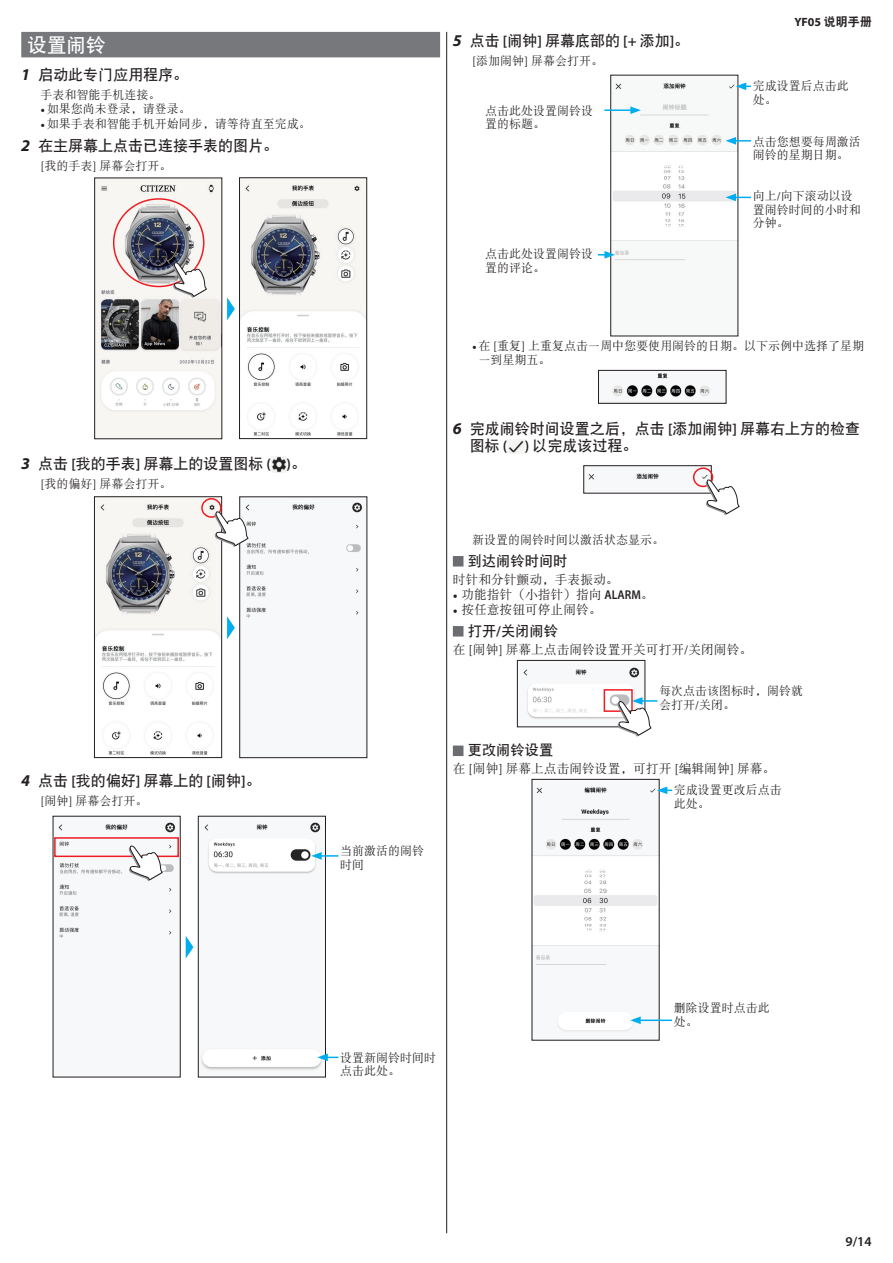
<style>
.page{position:relative;width:893px;height:1263px;background:#fff}
.page>*{position:absolute;margin:0;border:0;box-sizing:border-box;transform-origin:0 0}
.t1{font:19.5px "DFP Hei W7 G Bpc EUC H";color:#fff}
.t2{font:15px/16.5px "DFP Hei W7 G Bpc EUC H";color:#231f20}
.t3{font:14.25px "DFP Hei W7 G Bpc EUC H";color:#231f20}
.t4{font:600 13.5px "Myriad Pro";color:#231f20}
.t5{font:12.75px "DFP Song W5 G Bpc EUC H";color:#231f20}
.t6{font:12px/13.5px "DFP Song W5 G Bpc EUC H";color:#231f20}
.t7{font:700 12px "Myriad Pro";color:#231f20}
.s1{font-family:"Myriad Pro";font-weight:700;font-style:italic;font-size:16.5px}
.s2{font-family:"Minion Pro"}
.s3{font-family:"Myriad Pro";font-weight:600}
.s4{font-family:"DFP Hei W9 G Bpc EUC H";font-weight:400}
</style>
<div class="page">
<hr style="left:446px;top:32px;width:1px;height:1201px;background:#231f20">
<div style="left:453px;top:556px;width:10px;height:10px;background:#6c6d70"></div>
<div style="left:453px;top:626px;width:10px;height:10px;background:#6c6d70"></div>
<div style="left:453px;top:745px;width:10px;height:11px;background:#6c6d70"></div>
<img style="left:613px;top:82px;width:123px;height:179px">
<svg style="left:725px;top:194px;width:26px;height:7px"></svg>
<svg style="left:725px;top:137px;width:26px;height:8px"></svg>
<svg style="left:736px;top:82px;width:15px;height:8px"></svg>
<hr style="left:604px;top:109px;width:29px;height:2px;background:#00aeef">
<svg style="left:630px;top:106px;width:11px;height:8px"></svg>
<svg style="left:598px;top:251px;width:17px;height:8px"></svg>
<img style="left:612px;top:373px;width:98px;height:24px">
<div style="left:598px;top:370px;width:128px;height:33px;border:1px solid #231f20"></div>
<img style="left:507px;top:439px;width:18px;height:15px">
<img style="left:588px;top:468px;width:121px;height:20px">
<div style="left:584px;top:465px;width:127px;height:28px;border:1px solid #231f20"></div>
<div style="left:693px;top:467px;width:20px;height:20px;border:2px solid #ee1d23;border-radius:50%"></div>
<svg style="left:705px;top:479px;width:35px;height:36px"></svg>
<img style="left:523px;top:667px;width:117px;height:53px">
<div style="left:517px;top:660px;width:128px;height:67px;border:1px solid #231f20"></div>
<div style="left:604px;top:689px;width:29px;height:23px;border:2px solid #ee1d23"></div>
<svg style="left:616px;top:697px;width:41px;height:40px"></svg>
<img style="left:534px;top:787px;width:123px;height:245px">
<hr style="left:638px;top:1019px;width:34px;height:2px;background:#00aeef">
<svg style="left:630px;top:1016px;width:11px;height:8px"></svg>
<svg style="left:657px;top:786px;width:15px;height:8px"></svg>
<div style="left:21px;top:32px;width:419px;height:25px;background:#76787b"></div>
<img style="left:241px;top:180px;width:124px;height:256px">
<div style="left:239px;top:178px;width:128px;height:261px;border:1px solid #231f20"></div>
<img style="left:96px;top:180px;width:124px;height:257px">
<div style="left:94px;top:178px;width:128px;height:261px;border:1px solid #231f20"></div>
<div style="left:113px;top:198px;width:91px;height:89px;border:2px solid #ee1d23;border-radius:50%"></div>
<svg style="left:227px;top:297px;width:8px;height:23px"></svg>
<svg style="left:172px;top:262px;width:35px;height:36px"></svg>
<img style="left:271px;top:456px;width:16px;height:16px">
<img style="left:245px;top:502px;width:118px;height:117px">
<img style="left:96px;top:498px;width:124px;height:257px">
<div style="left:94px;top:496px;width:128px;height:262px;border:1px solid #231f20"></div>
<div style="left:201px;top:498px;width:21px;height:20px;border:2px solid #ee1d23;border-radius:50%"></div>
<svg style="left:227px;top:616px;width:8px;height:23px"></svg>
<svg style="left:213px;top:511px;width:36px;height:36px"></svg>
<img style="left:200px;top:822px;width:123px;height:249px">
<div style="left:198px;top:816px;width:128px;height:261px;border:1px solid #231f20"></div>
<img style="left:55px;top:822px;width:123px;height:117px">
<svg style="left:186px;top:936px;width:7px;height:22px"></svg>
<div style="left:54px;top:837px;width:125px;height:20px;border:2px solid #ee1d23"></div>
<svg style="left:317px;top:1053px;width:21px;height:8px"></svg>
<svg style="left:311px;top:852px;width:27px;height:8px"></svg>
<svg style="left:128px;top:845px;width:35px;height:36px"></svg>
<h1 class="t1" style="left:28px;top:35px;width:80px">设置闹铃</h1>
<p class="t2" style="left:21px;top:66px;width:169px"><span class="s1">1</span> 启动此专门应用程序。</p>
<p class="t6" style="left:40px;top:88px;width:121px">手表和智能手机连接。</p>
<p class="t6" style="left:40px;top:102px;width:152px"><span class="s2">•</span> 如果您尚未登录，请登录。</p>
<p class="t6" style="left:40px;top:117px;width:272px"><span class="s2">•</span> 如果手表和智能手机开始同步，请等待直至完成。</p>
<p class="t2" style="left:21px;top:137px;width:259px"><span class="s1">2</span> 在主屏幕上点击已连接手表的图片。</p>
<p class="t6" style="left:40px;top:159px;width:133px"><span class="s2">[</span>我的手表<span class="s2">]</span> 屏幕会打开。</p>
<p class="t2" style="left:21px;top:455px;width:286px"><span class="s1">3</span> 点击 <span class="s3">[</span>我的手表<span class="s3">]</span> 屏幕上的设置图标 <span class="s3">( )</span>。</p>
<p class="t6" style="left:40px;top:477px;width:133px"><span class="s2">[</span>我的偏好<span class="s2">]</span> 屏幕会打开。</p>
<p class="t2" style="left:21px;top:772px;width:241px"><span class="s1">4</span> 点击 <span class="s3">[</span>我的偏好<span class="s3">]</span> 屏幕上的 <span class="s3">[</span>闹钟<span class="s3">]</span>。</p>
<p class="t6" style="left:40px;top:794px;width:109px"><span class="s2">[</span>闹钟<span class="s2">]</span> 屏幕会打开。</p>
<p class="t2" style="left:453px;top:32px;width:238px"><span class="s1">5</span> 点击 <span class="s3">[</span>闹钟<span class="s3">]</span> 屏幕底部的 <span class="s3">[+</span> 添加<span class="s3">]</span>。</p>
<p class="t6" style="left:472px;top:54px;width:133px"><span class="s2">[</span>添加闹钟<span class="s2">]</span> 屏幕会打开。</p>
<p class="t6" style="left:485px;top:104px;width:109px">点击此处设置闹铃设置的标题。</p>
<p class="t6" style="left:485px;top:247px;width:109px">点击此处设置闹铃设置的评论。</p>
<p class="t7" style="left:795px;top:14px;width:79px">YF05 <span class="s4">说明手册</span></p>
<p class="t6" style="left:753px;top:79px;width:97px">完成设置后点击此处。</p>
<p class="t6" style="left:753px;top:135px;width:109px">点击您想要每周激活闹铃的星期日期。</p>
<p class="t6" style="left:753px;top:189px;width:109px">向上<span class="s2">/</span>向下滚动以设置闹铃时间的小时和分钟。</p>
<p class="t6" style="left:478px;top:339px;width:387px;text-indent:-6px"><span class="s2">•</span> 在 <span class="s2">[</span>重复<span class="s2">]</span> 上重复点击一周中您要使用闹铃的日期。以下示例中选择了星期一到星期五。</p>
<p class="t2" style="left:470px;top:421px;width:392px;text-indent:-17px"><span class="s1">6</span> 完成闹铃时间设置之后，点击 <span class="s3">[</span>添加闹钟<span class="s3">]</span> 屏幕右上方的检查图标 <span class="s3">( )</span> 以完成该过程。</p>
<p class="t6" style="left:340px;top:844px;width:85px">当前激活的闹铃时间</p>
<p class="t6" style="left:472px;top:533px;width:193px">新设置的闹铃时间以激活状态显示。</p>
<p class="t3" style="left:468px;top:553px;width:101px">到达闹铃时间时</p>
<p class="t5" style="left:453px;top:573px;width:167px">时针和分针颤动，手表振动。</p>
<p class="t5" style="left:453px;top:588px;width:202px"><span class="s2">•</span> 功能指针（小指针）指向 <span class="s3">ALARM</span>。</p>
<p class="t5" style="left:453px;top:603px;width:150px"><span class="s2">•</span> 按任意按钮可停止闹铃。</p>
<p class="t3" style="left:468px;top:623px;width:92px">打开<span class="s3">/</span>关闭闹铃</p>
<p class="t5" style="left:453px;top:643px;width:301px">在 <span class="s2">[</span>闹钟<span class="s2">]</span> 屏幕上点击闹铃设置开关可打开<span class="s2">/</span>关闭闹铃。</p>
<p class="t6" style="left:659px;top:684px;width:145px">每次点击该图标时，闹铃就会打开<span class="s2">/</span>关闭。</p>
<p class="t3" style="left:468px;top:743px;width:87px">更改闹铃设置</p>
<p class="t5" style="left:453px;top:762px;width:324px">在 <span class="s2">[</span>闹钟<span class="s2">]</span> 屏幕上点击闹铃设置，可打开 <span class="s2">[</span>编辑闹钟<span class="s2">]</span> 屏幕。</p>
<p class="t6" style="left:674px;top:783px;width:109px">完成设置更改后点击此处。</p>
<p class="t6" style="left:340px;top:1050px;width:97px">设置新闹铃时间时点击此处。</p>
<p class="t6" style="left:674px;top:1001px;width:97px">删除设置时点击此处。</p>
<p class="t4" style="left:845px;top:1233px;width:28px">9/14</p>
</div>
